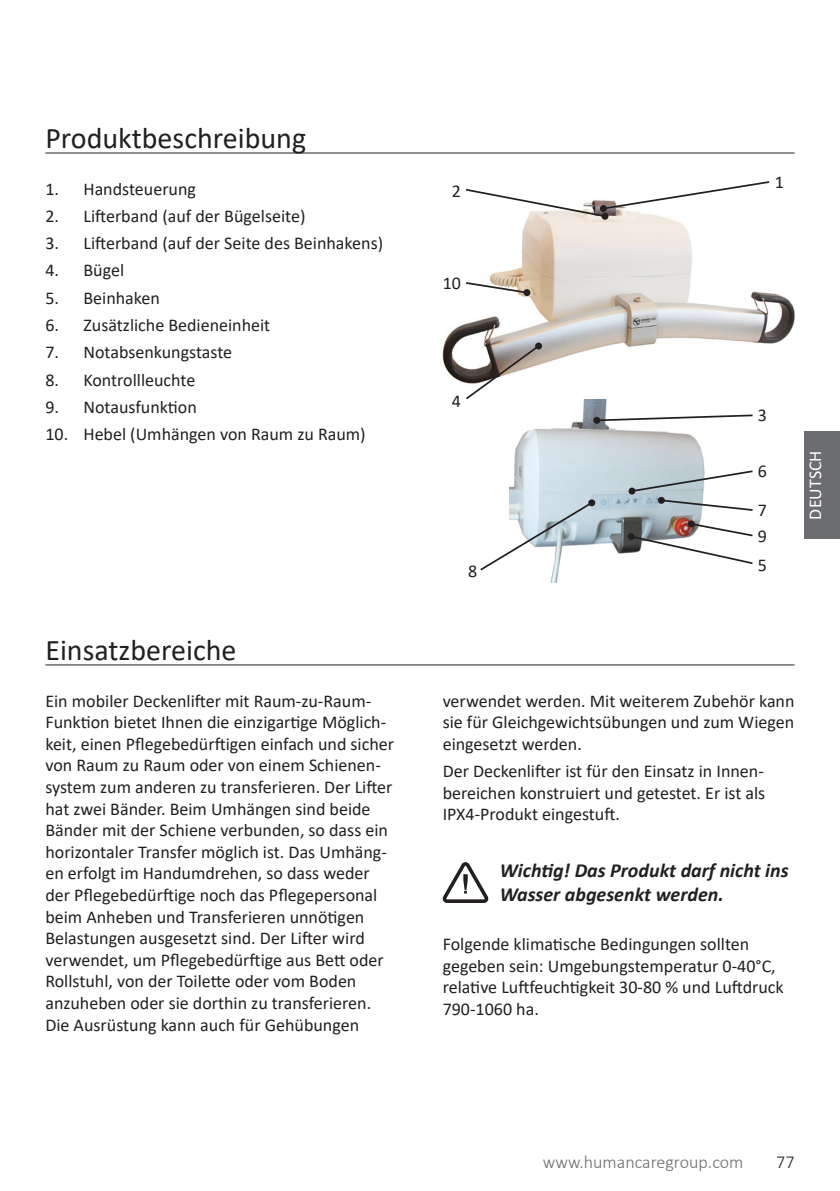
<style>
.page{position:relative;width:840px;height:1191px;background:#fff}
.page>*{position:absolute;margin:0;border:0;box-sizing:border-box;transform-origin:0 0}
.Content_heading{font:30px "Calibri";color:#231f20}
.Varning_text{font:italic 700 20px/24px "Calibri";color:#231f20}
.Body_text{font:18px/21.6px "Calibri";color:#231f20}
.t1{font:300 18px "Calibri";color:#6c6d70}
.Heading_2_-_black{font:18px "Calibri";color:#231f20}
.t2{font:18px "Calibri";color:#fff}
.t3{font:300 18px "Calibri";color:#231f20}
</style>
<div class="page">
<div style="left:803px;top:431px;width:36px;height:108px;background:#6c6d70"></div>
<hr style="left:0;top:0;width:1px;height:108px;background:#6c6d70">
<hr style="left:45px;top:152px;width:749px;height:1px;background:#231f20">
<hr style="left:45px;top:664px;width:749px;height:1px;background:#231f20">
<img style="left:509px;top:399px;width:196px;height:183px">
<svg style="left:594px;top:413px;width:159px;height:9px"></svg>
<div style="left:593px;top:417px;width:7px;height:7px;background:#231f20;border-radius:50%"></div>
<div style="left:627px;top:533px;width:7px;height:7px;background:#41413f;border-radius:50%"></div>
<svg style="left:480px;top:500px;width:113px;height:72px"></svg>
<div style="left:588px;top:499px;width:7px;height:7px;background:#231f20;border-radius:50%"></div>
<svg style="left:629px;top:469px;width:124px;height:43px"></svg>
<div style="left:657px;top:497px;width:7px;height:7px;background:#231f20;border-radius:50%"></div>
<svg style="left:628px;top:522px;width:125px;height:43px"></svg>
<div style="left:687px;top:520px;width:7px;height:7px;background:#231f20;border-radius:50%"></div>
<img style="left:442px;top:218px;width:353px;height:165px">
<svg style="left:464px;top:343px;width:76px;height:58px"></svg>
<div style="left:535px;top:342px;width:6px;height:7px;background:#231f20;border-radius:50%"></div>
<svg style="left:466px;top:181px;width:304px;height:37px"></svg>
<div style="left:599px;top:205px;width:7px;height:7px;background:#231f20;border-radius:50%"></div>
<svg style="left:464px;top:281px;width:64px;height:13px"></svg>
<div style="left:523px;top:289px;width:7px;height:7px;background:#231f20;border-radius:50%"></div>
<svg style="left:442px;top:862px;width:46px;height:41px"></svg>
<p class="Content_heading" style="left:45px;top:117px;width:262px">Produktbeschreibung</p>
<p class="Body_text" style="left:45px;top:177px;width:152px">1. Handsteuerung</p>
<p class="Body_text" style="left:45px;top:205px;width:261px">2. Lifterband (auf der Bügelseite)</p>
<p class="Body_text" style="left:45px;top:232px;width:339px">3. Lifterband (auf der Seite des Beinhakens)</p>
<p class="Body_text" style="left:45px;top:259px;width:80px">4. Bügel</p>
<p class="Body_text" style="left:45px;top:286px;width:116px">5. Beinhaken</p>
<p class="Body_text" style="left:45px;top:314px;width:226px">6. Zusätzliche Bedieneinheit</p>
<p class="Body_text" style="left:45px;top:341px;width:188px">7. Notabsenkungstaste</p>
<p class="Body_text" style="left:45px;top:368px;width:151px">8. Kontrollleuchte</p>
<p class="Body_text" style="left:45px;top:396px;width:153px">9. Notausfunktion</p>
<p class="Body_text" style="left:45px;top:423px;width:322px">10. Hebel (Umhängen von Raum zu Raum)</p>
<p class="Heading_2_-_black" style="left:451px;top:178px;width:11px">2</p>
<p class="Heading_2_-_black" style="left:442px;top:270px;width:20px">10</p>
<p class="Heading_2_-_black" style="left:451px;top:389px;width:11px">4</p>
<p class="Heading_2_-_black" style="left:468px;top:559px;width:11px">8</p>
<p class="Heading_2_-_black" style="left:774px;top:169px;width:11px">1</p>
<p class="Heading_2_-_black" style="left:757px;top:402px;width:11px">3</p>
<p class="Heading_2_-_black" style="left:757px;top:459px;width:11px">6</p>
<p class="Heading_2_-_black" style="left:757px;top:498px;width:11px">7</p>
<p class="Heading_2_-_black" style="left:757px;top:523px;width:11px">9</p>
<p class="Heading_2_-_black" style="left:757px;top:552px;width:11px">5</p>
<p class="t2" style="left:802px;top:519px;width:71px;rotate:-90deg">DEUTSCH</p>
<p class="Content_heading" style="left:45px;top:629px;width:192px">Einsatzbereiche</p>
<p class="Body_text" style="left:45px;top:689px;width:350px">Ein mobiler Deckenlifter mit Raum-zu-Raum-Funktion bietet Ihnen die einzigartige Möglich&shy;keit, einen Pflegebedürftigen einfach und sicher von Raum zu Raum oder von einem Schienen&shy;system zum anderen zu transferieren. Der Lifter hat zwei Bänder. Beim Umhängen sind beide Bänder mit der Schiene verbunden, so dass ein horizontaler Transfer möglich ist. Das Umhäng&shy;en erfolgt im Handumdrehen, so dass weder der Pflegebedürftige noch das Pflegepersonal beim Anheben und Transferieren unnötigen Belastungen ausgesetzt sind. Der Lifter wird verwendet, um Pflegebedürftige aus Bett oder Rollstuhl, von der Toilette oder vom Boden anzuheben oder sie dorthin zu transferieren.<br>Die Ausrüstung kann auch für Gehübungen</p>
<p class="Body_text" style="left:442px;top:689px;width:353px;text-align:justify">verwendet werden. Mit weiterem Zubehör kann sie für Gleichgewichtsübungen und zum Wiegen eingesetzt werden.</p>
<p class="Body_text" style="left:442px;top:760px;width:324px;text-align:justify">Der Deckenlifter ist für den Einsatz in Innen&shy;bereichen konstruiert und getestet. Er ist als IPX4-Produkt eingestuft.</p>
<p class="Varning_text" style="left:499px;top:858px;width:290px">Wichtig! Das Produkt darf nicht ins<br>Wasser abgesenkt werden.</p>
<p class="Body_text" style="left:442px;top:933px;width:342px">Folgende klimatische Bedingungen sollten gegeben sein: Umgebungstemperatur 0-40°C, relative Luftfeuchtigkeit 30-80 % und Luftdruck 790-1060 ha.</p>
<p class="t1" style="left:542px;top:1151px;width:202px">www.humancaregroup.com</p>
<p class="t3" style="left:775px;top:1151px;width:20px">77</p>
</div>
